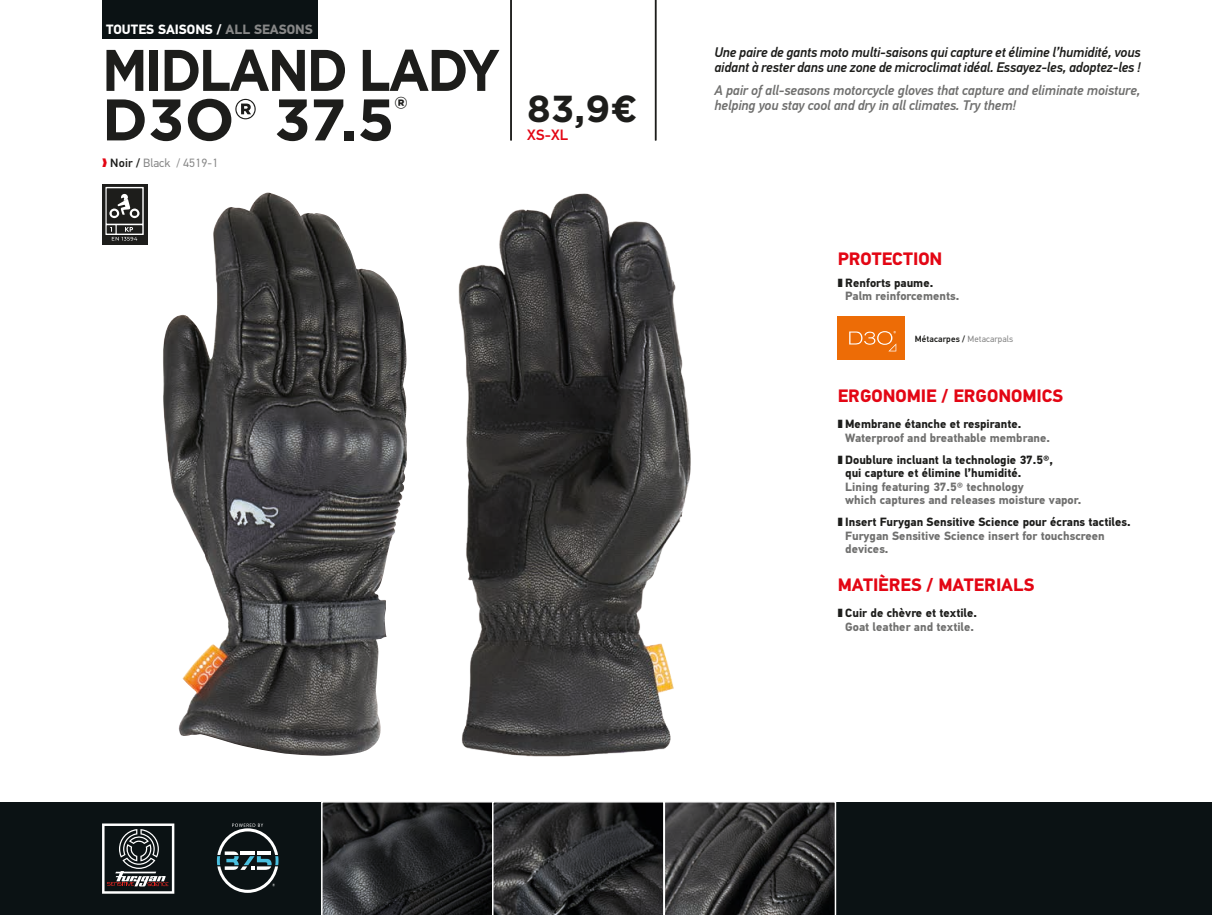
<style>
.page{position:relative;width:1212px;height:915px;background:#fff}
.page>*{position:absolute;margin:0;border:0;box-sizing:border-box;transform-origin:0 0}
.t1{font:700 58.5px "Gotham";letter-spacing:-.05em;color:#1d1d1b;scale:.9 1}
.t2{font:700 58.5px "Gotham";letter-spacing:-.05em;color:#1d1d1b}
.t3{font:700 37.5px "Gotham";color:#1d1d1b}
.t4{font:700 18px "PF Din Text Pro";color:#e30614}
.t5{font:500 15px "PF Din Text Pro";color:#e30614}
.t6{font:italic 500 13.95px/15px "PF Din Text Pro";letter-spacing:-.01em;color:#1d1d1b}
.t7{font:italic 500 13.95px "PF Din Text Pro";letter-spacing:-.01em;color:#70706f}
.t8{font:700 13.5px "PF Din Text Pro";color:#fff}
.t9{font:700 12px/13.5px "PF Din Text Pro";color:#70706f}
.t10{font:700 12px/13.5px "PF Din Text Pro";color:#1d1d1b}
.t11{font:12px "PF Din Text Pro";letter-spacing:.01em;color:#878787}
.t12{font:500 9px "PF Din Text Pro";letter-spacing:.01em;color:#1d1d1b}
.s1{color:#878787}
.s2{color:#e30614}
.s3{font-weight:500;color:#1d1d1b}
.s4{color:#1d1d1b}
.s5{font-weight:400;color:#878787}
.s6{color:#70706f}
</style>
<div class="page">
<div style="left:0;top:802px;width:1212px;height:112px;background:#0b1214"></div>
<div style="left:102px;top:0;width:215px;height:38px;background:#0b1214"></div>
<hr style="left:510px;top:0;width:2px;height:140px;background:#1d1d1b">
<hr style="left:655px;top:0;width:1px;height:140px;background:#1d1d1b">
<svg style="left:321px;top:801px;width:515px;height:113px"></svg>
<img style="left:458px;top:193px;width:233px;height:563px">
<img style="left:163px;top:195px;width:244px;height:560px">
<div style="left:838px;top:316px;width:67px;height:44px;background:#ed6c06"></div>
<svg style="left:849px;top:331px;width:47px;height:20px"></svg>
<svg style="left:102px;top:823px;width:72px;height:70px"></svg>
<svg style="left:217px;top:823px;width:61px;height:69px"></svg>
<div style="left:102px;top:184px;width:45px;height:60px;background:#1d1d1b"></div>
<svg style="left:105px;top:187px;width:39px;height:53px"></svg>
<p class="t8" style="left:106px;top:21px;width:208px">TOUTES SAISONS / <span class="s1">ALL SEASONS</span></p>
<h1 class="t1" style="left:102px;top:31px;width:444px">MIDLAND LADY</h1>
<h1 class="t2" style="left:102px;top:81px;width:307px">D3O® 37.5<sup>®</sup></h1>
<p class="t11" style="left:102px;top:156px;width:118px"><span class="s2">❱</span> <span class="s3">Noir /</span> Black / 4519-1</p>
<h2 class="t3" style="left:527px;top:83px;width:112px">83,9€</h2>
<p class="t5" style="left:527px;top:126px;width:42px">XS-XL</p>
<p class="t6" style="left:714px;top:44px;width:428px">Une paire de gants moto multi-saisons qui capture et élimine l’humidité, vous aidant à rester dans une zone de microclimat idéal. Essayez-les, adoptez-les !</p>
<p class="t7" style="left:714px;top:82px;width:428px">A pair of all-seasons motorcycle gloves that capture and eliminate moisture,</p>
<p class="t7" style="left:714px;top:97px;width:303px">helping you stay cool and dry in all climates. Try them!</p>
<h3 class="t4" style="left:838px;top:247px;width:106px">PROTECTION</h3>
<p class="t9" style="left:845px;top:275px;width:116px;text-indent:-8px"><span class="s4">❚ Renforts paume.<br></span>Palm reinforcements.</p>
<p class="t12" style="left:915px;top:333px;width:100px">Métacarpes / <span class="s5">Metacarpals</span></p>
<h3 class="t4" style="left:838px;top:385px;width:227px">ERGONOMIE / ERGONOMICS</h3>
<p class="t9" style="left:845px;top:417px;width:206px;text-indent:-8px"><span class="s4">❚ Membrane étanche et respirante.<br></span>Waterproof and breathable membrane.</p>
<p class="t10" style="left:845px;top:452px;width:209px;text-indent:-8px">❚ Doublure incluant la technologie 37.5®, qui capture et élimine l’humidité.</p>
<p class="t9" style="left:845px;top:479px;width:238px">Lining featuring 37.5® technology<br>which captures and releases moisture vapor.</p>
<p class="t9" style="left:845px;top:515px;width:287px;text-indent:-8px"><span class="s4">❚ Insert Furygan Sensitive Science pour écrans tactiles.<br></span>Furygan Sensitive Science insert for touchscreen devices.</p>
<h3 class="t4" style="left:838px;top:574px;width:198px">MATIÈRES / MATERIALS</h3>
<p class="t10" style="left:838px;top:606px;width:141px;text-align:center">❚ Cuir de chèvre et textile.<br><span class="s6">Goat leather and textile.</span></p>
</div>
